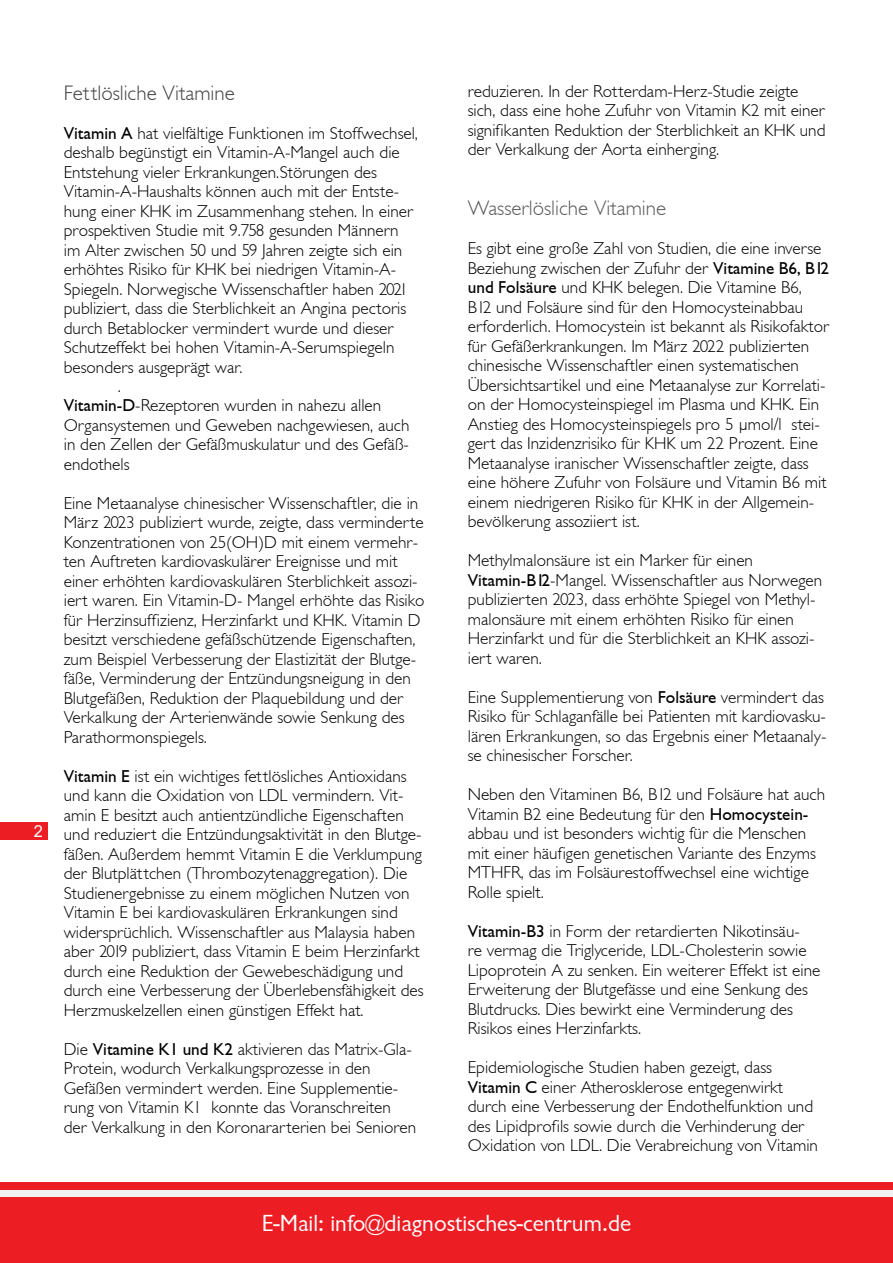
<style>
.page{position:relative;width:893px;height:1263px;background:#fff}
.page>*{position:absolute;margin:0;border:0;box-sizing:border-box;transform-origin:0 0}
.t1{font:24px "Garrison Sans";color:#fff}
.t2{font:21px "Garrison Light Sans";color:#58595b}
.t3{font:21px "Garrison Light Sans";color:#414042}
.t4{font:17.25px/19.5px "Garrison Light Sans";color:#000}
.t5{font:16.5px "Arial";color:#fff}
.s1{font-family:"Garrison Light Sans BOLD"}
.s2{font-family:"Garrison Light Sans"}
</style>
<div class="page">
<div style="left:0;top:823px;width:47px;height:17px;background:#ed1d24"></div>
<div style="left:0;top:1182px;width:893px;height:81px;background:#ed1d24"></div>
<div style="left:0;top:1189px;width:893px;height:7px;background:#f1f1f2"></div>
<p class="t5" style="left:34px;top:820px;width:11px">2</p>
<p class="t3" style="left:64px;top:81px;width:173px">Fettlösliche Vitamine</p>
<p class="t4" style="left:64px;top:123px;width:356px"><span class="s1">Vitamin A</span> hat vielfältige Funktionen im Stoffwechsel,</p>
<p class="t4" style="left:64px;top:143px;width:338px">deshalb begünstigt ein Vitamin-A-Mangel auch die</p>
<p class="t4" style="left:64px;top:162px;width:315px">Entstehung vieler Erkrankungen.Störungen des</p>
<p class="t4" style="left:64px;top:182px;width:337px">Vitamin-A-Haushalts können auch mit der Entste-</p>
<p class="t4" style="left:64px;top:201px;width:351px">hung einer KHK im Zusammenhang stehen. In einer</p>
<p class="t4" style="left:64px;top:221px;width:336px">prospektiven Studie mit 9.758 gesunden Männern</p>
<p class="t4" style="left:64px;top:240px;width:340px">im Alter zwischen 50 und 59 Jahren zeigte sich ein</p>
<p class="t4" style="left:64px;top:260px;width:334px">erhöhtes Risiko für KHK bei niedrigen Vitamin-A-</p>
<p class="t4" style="left:64px;top:279px;width:346px">Spiegeln. Norwegische Wissenschaftler haben 2021</p>
<p class="t4" style="left:64px;top:299px;width:344px">publiziert, dass die Sterblichkeit an Angina pectoris</p>
<p class="t4" style="left:64px;top:318px;width:331px">durch Betablocker vermindert wurde und dieser</p>
<p class="t4" style="left:64px;top:338px;width:332px">Schutzeffekt bei hohen Vitamin-A-Serumspiegeln</p>
<p class="t4" style="left:64px;top:357px;width:180px">besonders ausgeprägt war.</p>
<p class="t4" style="left:118px;top:377px;width:5px">.</p>
<p class="t4" style="left:64px;top:396px;width:319px"><span class="s1">Vitamin-D</span>-Rezeptoren wurden in nahezu allen</p>
<p class="t4" style="left:64px;top:416px;width:347px">Organsystemen und Geweben nachgewiesen, auch</p>
<p class="t4" style="left:64px;top:435px;width:347px">in den Zellen der Gefäßmuskulatur und des Gefäß-</p>
<p class="t4" style="left:64px;top:455px;width:67px">endothels</p>
<p class="t4" style="left:64px;top:494px;width:362px">Eine Metaanalyse chinesischer Wissenschaftler, die in März 2023 publiziert wurde, zeigte, dass verminderte Konzentrationen von 25(OH)D mit einem vermehr&shy;ten Auftreten kardiovaskulärer Ereignisse und mit einer erhöhten kardiovaskulären Sterblichkeit assozi&shy;iert waren. Ein Vitamin-D- Mangel erhöhte das Risiko für Herzinsuffizienz, Herzinfarkt und KHK. Vitamin D besitzt verschiedene gefäßschützende Eigenschaften, zum Beispiel Verbesserung der Elastizität der Blutge&shy;fäße, Verminderung der Entzündungsneigung in den Blutgefäßen, Reduktion der Plaquebildung und der Verkalkung der Arterienwände sowie Senkung des Parathormonspiegels.</p>
<p class="t4" style="left:64px;top:766px;width:361px"><span class="s1">Vitamin E</span> ist ein wichtiges fettlösliches Antioxidans und kann die Oxidation von LDL vermindern. Vit&shy;amin E besitzt auch antientzündliche Eigenschaften und reduziert die Entzündungsaktivität in den Blutge&shy;fäßen. Außerdem hemmt Vitamin E die Verklumpung der Blutplättchen (Thrombozytenaggregation). Die Studienergebnisse zu einem möglichen Nutzen von Vitamin E bei kardiovaskulären Erkrankungen sind widersprüchlich. Wissenschaftler aus Malaysia haben aber 2019 publiziert, dass Vitamin E beim Herzinfarkt durch eine Reduktion der Gewebeschädigung und durch eine Verbesserung der Überlebensfähigkeit des Herzmuskelzellen einen günstigen Effekt hat.</p>
<p class="t4" style="left:64px;top:1039px;width:354px">Die <span class="s1">Vitamine K1 und K2</span> aktivieren das Matrix-Gla-Protein, wodurch Verkalkungsprozesse in den Gefäßen vermindert werden. Eine Supplementie&shy;rung von Vitamin K1 konnte das Voranschreiten der Verkalkung in den Koronararterien bei Senioren</p>
<p class="t4" style="left:468px;top:82px;width:359px">reduzieren. In der Rotterdam-Herz-Studie zeigte sich, dass eine hohe Zufuhr von Vitamin K2 mit einer signifikanten Reduktion der Sterblichkeit an KHK und der Verkalkung der Aorta einherging.</p>
<p class="t2" style="left:468px;top:197px;width:200px">Wasserlösliche Vitamine</p>
<p class="t4" style="left:468px;top:239px;width:363px">Es gibt eine große Zahl von Studien, die eine inverse Beziehung zwischen der Zufuhr der <span class="s1">Vitamine B6, B12 und Folsäure</span> und KHK belegen. Die Vitamine B6, B12 und Folsäure sind für den Homocysteinabbau erforderlich. Homocystein ist bekannt als Risikofaktor für Gefäßerkrankungen. Im März 2022 publizierten chinesische Wissenschaftler einen systematischen Übersichtsartikel und eine Metaanalyse zur Korrelati&shy;on der Homocysteinspiegel im Plasma und KHK. Ein Anstieg des Homocysteinspiegels pro 5 μmol/l stei&shy;gert das Inzidenzrisiko für KHK um 22 Prozent. Eine Metaanalyse iranischer Wissenschaftler zeigte, dass eine höhere Zufuhr von Folsäure und Vitamin B6 mit einem niedrigeren Risiko für KHK in der Allgemein&shy;bevölkerung assoziiert ist.</p>
<p class="t4" style="left:468px;top:551px;width:356px">Methylmalonsäure ist ein Marker für einen <span class="s1">Vitamin-B12</span>-Mangel. Wissenschaftler aus Norwegen publizierten 2023, dass erhöhte Spiegel von Methyl&shy;malonsäure mit einem erhöhten Risiko für einen Herzinfarkt und für die Sterblichkeit an KHK assozi&shy;iert waren.</p>
<p class="t4" style="left:468px;top:687px;width:360px">Eine Supplementierung von <span class="s1">Folsäure</span> vermindert das Risiko für Schlaganfälle bei Patienten mit kardiovasku&shy;lären Erkrankungen, so das Ergebnis einer Metaanaly&shy;se chinesischer Forscher.</p>
<p class="t4" style="left:468px;top:785px;width:359px">Neben den Vitaminen B6, B12 und Folsäure hat auch Vitamin B2 eine Bedeutung für den <span class="s1">Homocystein&shy;</span>abbau und ist besonders wichtig für die Menschen mit einer häufigen genetischen Variante des Enzyms MTHFR, das im Folsäurestoffwechsel eine wichtige Rolle spielt.</p>
<p class="t4" style="left:468px;top:921px;width:354px"><span class="s1">Vitamin-B3</span> in Form der retardierten Nikotinsäu-<br>re vermag die Triglyceride, LDL-Cholesterin sowie Lipoprotein A zu senken. Ein weiterer Effekt ist eine Erweiterung der Blutgefässe und eine Senkung des Blutdrucks. Dies bewirkt eine Verminderung des Risikos eines Herzinfarkts.</p>
<p class="t4" style="left:468px;top:1058px;width:352px">Epidemiologische Studien haben gezeigt, dass <span class="s1">Vitamin C</span> einer Atherosklerose entgegenwirkt durch eine Verbesserung der Endothelfunktion und des Lipidprofils sowie durch die Verhinderung der Oxidation von LDL. Die Verabreichung von Vitamin</p>
<h1 class="t1" style="left:262px;top:1210px;width:371px">E-Mail: info<span class="s2">@</span>diagnostisches-centrum.de</h1>
</div>
